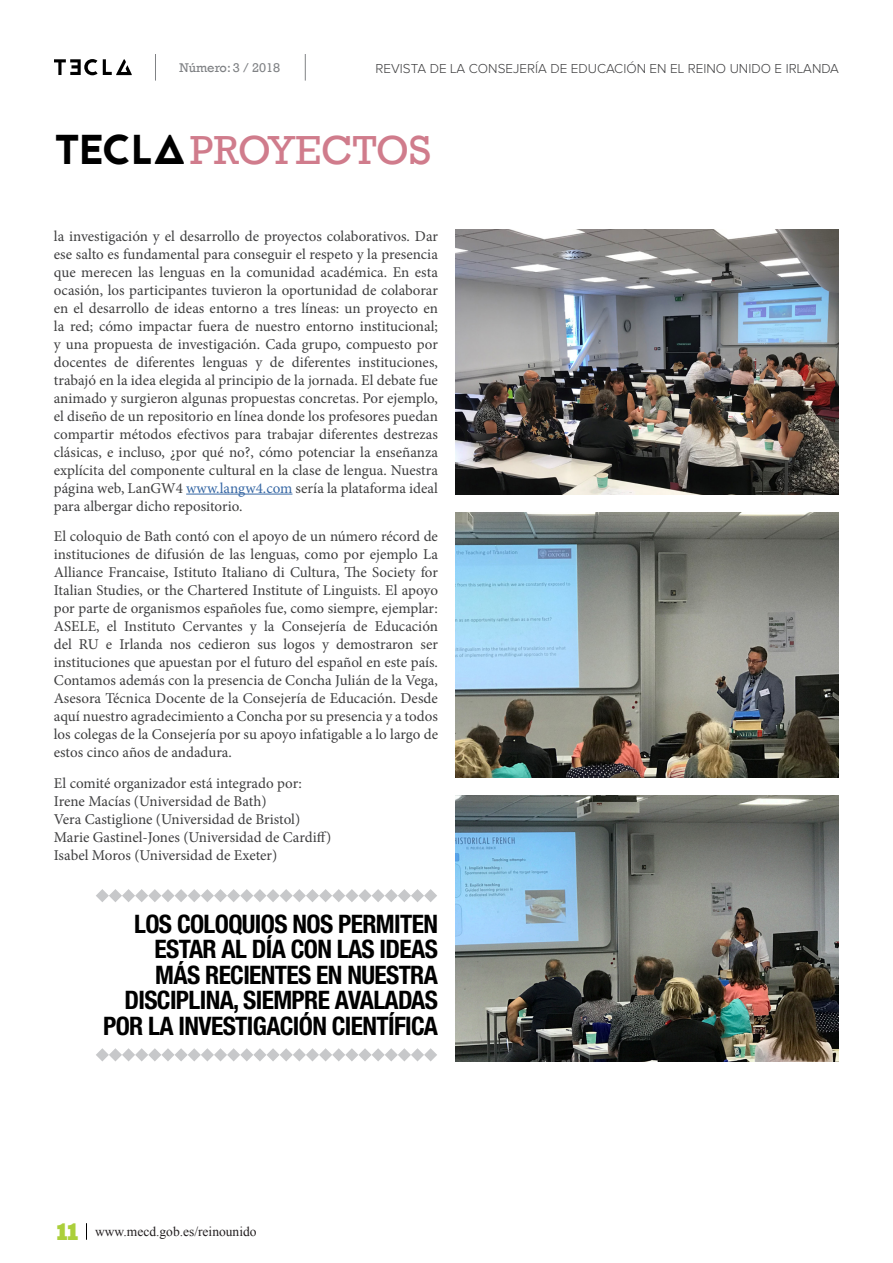
<style>
.page{position:relative;width:893px;height:1263px;background:#fff}
.page>*{position:absolute;margin:0;border:0;box-sizing:border-box;transform-origin:0 0}
.t1{font:41.55px "Rockwell";color:#d07c8c}
.quotes{font:700 condensed 25.5px/25.5px "Helvetica Neue LT Std";letter-spacing:-.025em;color:#000;text-align:right}
.Body_text{font:15px/18px "Minion Pro";color:#3e3e3f;text-align:justify}
.t2{font:300 13.5px "Proxima Nova A";color:#3e3e3f}
.t3{font:13.5px "Times New Roman";color:#231f20}
.t4{font:12.9px "Rockwell";color:#808285}
.s1{font-family:"Jaapokkienchance";font-size:41.7px;color:#000}
.s2{color:#3667a4}
.s3{font-family:"Rockwell";font-weight:800;font-size:24px;color:#abcf3b}
</style>
<div class="page">
<svg style="left:86px;top:1223px;width:1px;height:17px"></svg>
<svg style="left:155px;top:54px;width:1px;height:27px"></svg>
<svg style="left:54px;top:59px;width:78px;height:16px"></svg>
<svg style="left:305px;top:54px;width:1px;height:27px"></svg>
<hr style="left:186px;top:494px;width:106px;height:1px;background:#3667a4">
<img style="left:455px;top:230px;width:384px;height:265px">
<img style="left:455px;top:513px;width:384px;height:265px">
<img style="left:455px;top:796px;width:384px;height:265px">
<svg style="left:96px;top:1048px;width:341px;height:13px"></svg>
<svg style="left:96px;top:889px;width:341px;height:13px"></svg>
<p class="t4" style="left:179px;top:60px;width:102px">Número: 3 / 2018</p>
<p class="t2" style="left:375px;top:61px;width:465px">REVISTA DE LA CONSEJERÍA DE EDUCACIÓN EN EL REINO UNIDO E IRLANDA</p>
<p class="t1" style="left:54px;top:126px;width:379px"><span class="s1">TECLA</span>PROYECTOS</p>
<p class="Body_text" style="left:54px;top:227px;width:386px">la investigación y el desarrollo de proyectos colaborativos. Dar ese salto es fundamental para conseguir el respeto y la presencia que merecen las lenguas en la comunidad académica. En esta ocasión, los participantes tuvieron la oportunidad de colaborar en el desarrollo de ideas entorno a tres líneas: un proyecto en la red; cómo impactar fuera de nuestro entorno institucional; y una propuesta de investigación. Cada grupo, compuesto por docentes de diferentes lenguas y de diferentes instituciones, trabajó en la idea elegida al principio de la jornada. El debate fue animado y surgieron algunas propuestas concretas. Por ejemplo, el diseño de un repositorio en línea donde los profesores puedan compartir métodos efectivos para trabajar diferentes destrezas clásicas, e incluso, ¿por qué no?, cómo potenciar la enseñanza explícita del componente cultural en la clase de lengua. Nuestra página web, LanGW4 <span class="s2">www.langw4.com</span> sería la plataforma ideal para albergar dicho repositorio.</p>
<p class="Body_text" style="left:54px;top:528px;width:386px">El coloquio de Bath contó con el apoyo de un número récord de instituciones de difusión de las lenguas, como por ejemplo La Alliance Francaise, Istituto Italiano di Cultura, The Society for Italian Studies, or the Chartered Institute of Linguists. El apoyo por parte de organismos españoles fue, como siempre, ejemplar:<br>ASELE, el Instituto Cervantes y la Consejería de Educación del RU e Irlanda nos cedieron sus logos y demostraron ser instituciones que apuestan por el futuro del español en este país.<br>Contamos además con la presencia de Concha Julián de la Vega, Asesora Técnica Docente de la Consejería de Educación. Desde aquí nuestro agradecimiento a Concha por su presencia y a todos los colegas de la Consejería por su apoyo infatigable a lo largo de estos cinco años de andadura.</p>
<p class="Body_text" style="left:54px;top:774px;width:250px">El comité organizador está integrado por:</p>
<p class="Body_text" style="left:54px;top:792px;width:214px">Irene Macías (Universidad de Bath)</p>
<p class="Body_text" style="left:54px;top:810px;width:248px">Vera Castiglione (Universidad de Bristol)</p>
<p class="Body_text" style="left:54px;top:828px;width:279px">Marie Gastinel-Jones (Universidad de Cardiff)</p>
<p class="Body_text" style="left:54px;top:846px;width:225px">Isabel Moros (Universidad de Exeter)</p>
<p class="quotes" style="left:103px;top:910px;width:336px">LOS COLOQUIOS NOS PERMITEN<br>ESTAR AL DÍA CON LAS IDEAS<br>MÁS RECIENTES EN NUESTRA<br>DISCIPLINA, SIEMPRE AVALADAS<br>POR LA INVESTIGACIÓN CIENTÍFICA</p>
<p class="t3" style="left:54px;top:1222px;width:204px"><span class="s3">11</span> www.mecd.gob.es/reinounido</p>
</div>
